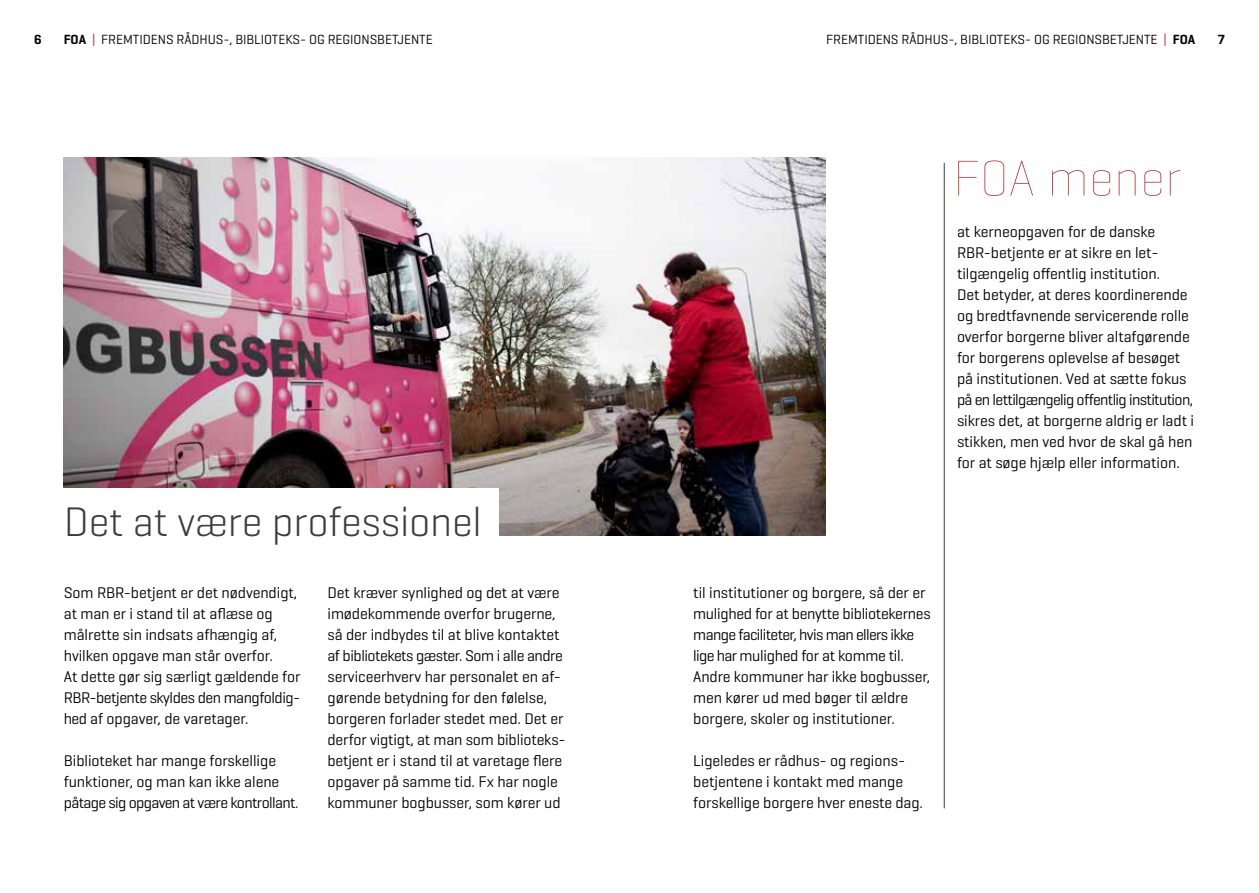
<style>
.page{position:relative;width:1259px;height:893px;background:#fff}
.page>*{position:absolute;margin:0;border:0;box-sizing:border-box;transform-origin:0 0}
.t1{font:100 51px "Geogrotesque";color:#ba2a30}
.t2{font:300 42px "Geogrotesque";letter-spacing:-.005em;color:#3c3c3b}
.t3{font:15.75px/21px "Geogrotesque";letter-spacing:-.005em;color:#000}
.t4{font:13.5px "Geogrotesque";letter-spacing:-.005em;color:#000}
.t5{font:600 13.5px "Geogrotesque";color:#000}
.s1{font-weight:600}
.s2{color:#ba2a30}
</style>
<div class="page">
<hr style="left:944px;top:163px;width:1px;height:645px;background:#3c3c3b">
<img style="left:64px;top:157px;width:761px;height:378px">
<div style="left:47px;top:488px;width:452px;height:65px;background:#fff"></div>
<p class="t5" style="left:34px;top:31px;width:9px">6</p>
<p class="t4" style="left:64px;top:31px;width:370px"><span class="s1">FOA</span> <span class="s2">|</span> FREMTIDENS RÅDHUS-, BIBLIOTEKS- OG REGIONSBETJENTE</p>
<p class="t4" style="left:826px;top:31px;width:370px">FREMTIDENS RÅDHUS-, BIBLIOTEKS- OG REGIONSBETJENTE <span class="s2">|</span> <span class="s1">FOA</span></p>
<p class="t5" style="left:1217px;top:31px;width:9px">7</p>
<h2 class="t2" style="left:64px;top:496px;width:419px">Det at være professionel</h2>
<p class="t3" style="left:64px;top:582px;width:238px">Som RBR-betjent er det nødvendigt, at man er i stand til at aflæse og målrette sin indsats afhængig af, hvilken opgave man står overfor.<br>At dette gør sig særligt gældende for RBR-betjente skyldes den mangfoldig&shy;hed af opgaver, de varetager.</p>
<p class="t3" style="left:64px;top:750px;width:236px">Biblioteket har mange forskellige funktioner, og man kan ikke alene påtage sig opgaven at være kontrollant.</p>
<p class="t3" style="left:327px;top:582px;width:240px">Det kræver synlighed og det at være imødekommende overfor brugerne, så der indbydes til at blive kontaktet af bibliotekets gæster. Som i alle andre serviceerhverv har personalet en af&shy;gørende betydning for den følelse, borgeren forlader stedet med. Det er derfor vigtigt, at man som biblioteks&shy;betjent er i stand til at varetage flere opgaver på samme tid. Fx har nogle kommuner bogbusser, som kører ud</p>
<h1 class="t1" style="left:952px;top:146px;width:230px">FOA mener</h1>
<p class="t3" style="left:957px;top:220px;width:239px">at kerneopgaven for de danske RBR-betjente er at sikre en let&shy;tilgængelig offentlig institution.<br>Det betyder, at deres koordinerende og bredtfavnende servicerende rolle overfor borgerne bliver altafgørende for borgerens oplevelse af besøget på institutionen. Ved at sætte fokus på en lettilgængelig offentlig institution, sikres det, at borgerne aldrig er ladt i stikken, men ved hvor de skal gå hen for at søge hjælp eller information.</p>
<p class="t3" style="left:693px;top:582px;width:239px">til institutioner og borgere, så der er mulighed for at benytte bibliotekernes mange faciliteter, hvis man ellers ikke lige har mulighed for at komme til.<br>Andre kommuner har ikke bogbusser, men kører ud med bøger til ældre borgere, skoler og institutioner.</p>
<p class="t3" style="left:693px;top:750px;width:231px">Ligeledes er rådhus- og regions&shy;betjentene i kontakt med mange forskellige borgere hver eneste dag.</p>
</div>
